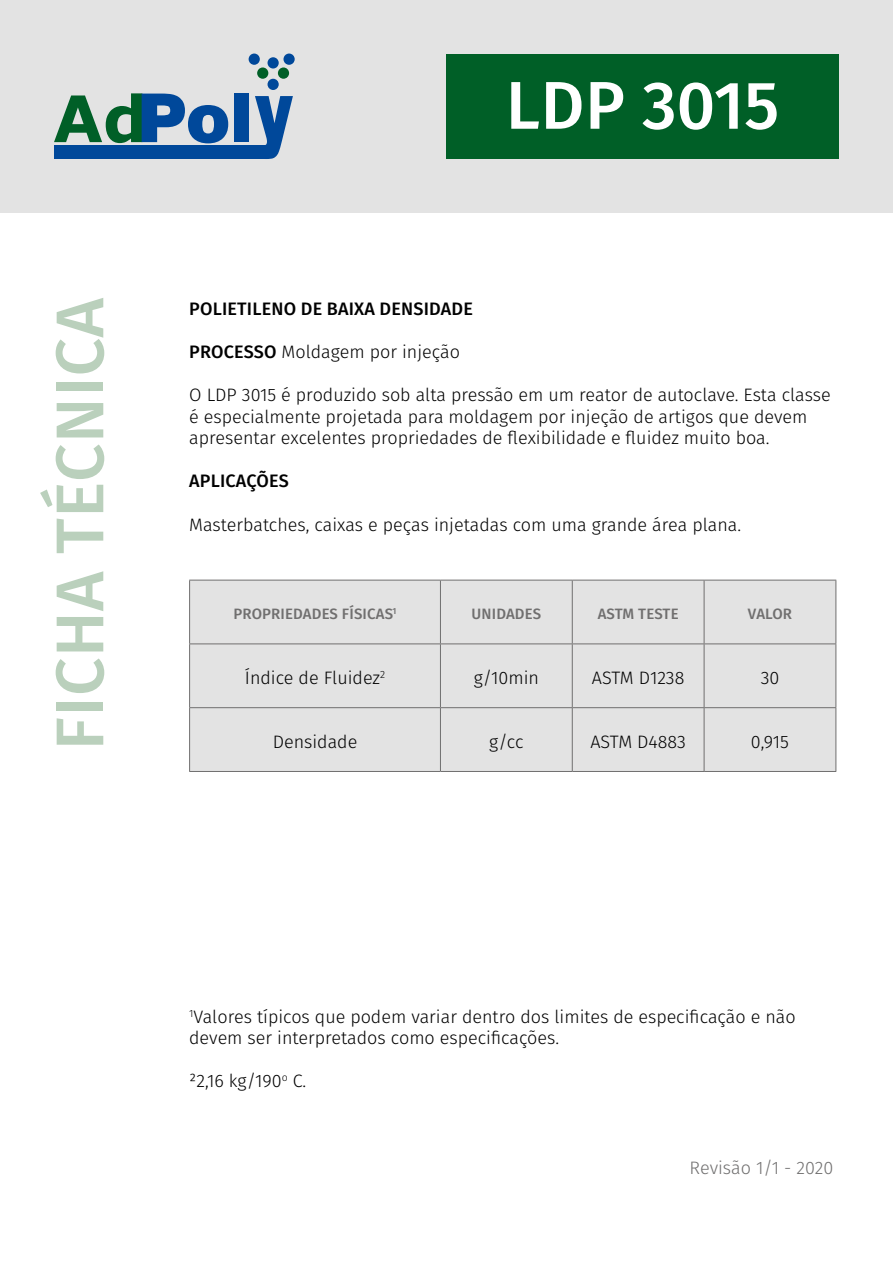
<style>
.page{position:relative;width:893px;height:1263px;background:#fff}
.page>*{position:absolute;margin:0;border:0;box-sizing:border-box;transform-origin:0 0}
.t1{font:500 67.5px "Fira Sans";letter-spacing:.01em;color:#bad0bc}
.t2{font:500 67.5px "Fira Sans";color:#fff}
.t3{font:300 18px/21.6px "Fira Sans";color:#000}
.t4{font:500 18px "Fira Sans";letter-spacing:.01em;color:#000}
.t5{font:300 18px "Fira Sans";color:#706f6f}
.t6{font:500 15px "Fira Sans";letter-spacing:.01em;color:#706f6f}
.s1{font-weight:500}
</style>
<div class="page">
<div style="left:0;top:0;width:893px;height:213px;background:#e3e3e3"></div>
<svg style="left:54px;top:93px;width:174px;height:50px"></svg>
<div style="left:234px;top:94px;width:15px;height:48px;background:#00489a"></div>
<div style="left:54px;top:145px;width:212px;height:14px;background:#00489a"></div>
<svg style="left:255px;top:96px;width:38px;height:63px"></svg>
<div style="left:268px;top:79px;width:11px;height:11px;background:#00489a;border-radius:50%"></div>
<div style="left:257px;top:67px;width:11px;height:12px;background:#005f27;border-radius:50%"></div>
<div style="left:278px;top:67px;width:11px;height:12px;background:#005f27;border-radius:50%"></div>
<div style="left:249px;top:54px;width:11px;height:11px;background:#00489a;border-radius:50%"></div>
<div style="left:283px;top:54px;width:12px;height:11px;background:#00489a;border-radius:50%"></div>
<div style="left:268px;top:57px;width:11px;height:12px;background:#00489a;border-radius:50%"></div>
<div style="left:446px;top:54px;width:393px;height:104px;background:#005f27"></div>
<div style="left:190px;top:581px;width:645px;height:190px;background:#e3e3e3"></div>
<hr style="left:189px;top:580px;width:251px;height:1px;background:#706f6f">
<hr style="left:189px;top:580px;width:1px;height:63px;background:#706f6f">
<hr style="left:440px;top:580px;width:132px;height:1px;background:#706f6f">
<hr style="left:440px;top:580px;width:1px;height:63px;background:#706f6f">
<hr style="left:572px;top:580px;width:132px;height:1px;background:#706f6f">
<hr style="left:572px;top:580px;width:1px;height:63px;background:#706f6f">
<hr style="left:704px;top:580px;width:132px;height:1px;background:#706f6f">
<hr style="left:704px;top:580px;width:1px;height:63px;background:#706f6f">
<hr style="left:835px;top:580px;width:1px;height:63px;background:#706f6f">
<hr style="left:189px;top:643px;width:251px;height:1px;background:#706f6f">
<hr style="left:189px;top:644px;width:1px;height:63px;background:#706f6f">
<hr style="left:440px;top:643px;width:132px;height:1px;background:#706f6f">
<hr style="left:440px;top:644px;width:1px;height:63px;background:#706f6f">
<hr style="left:572px;top:643px;width:132px;height:1px;background:#706f6f">
<hr style="left:572px;top:644px;width:1px;height:63px;background:#706f6f">
<hr style="left:704px;top:643px;width:132px;height:1px;background:#706f6f">
<hr style="left:704px;top:644px;width:1px;height:63px;background:#706f6f">
<hr style="left:835px;top:644px;width:1px;height:63px;background:#706f6f">
<hr style="left:189px;top:707px;width:251px;height:1px;background:#706f6f">
<hr style="left:189px;top:708px;width:1px;height:63px;background:#706f6f">
<hr style="left:440px;top:707px;width:132px;height:1px;background:#706f6f">
<hr style="left:440px;top:708px;width:1px;height:63px;background:#706f6f">
<hr style="left:572px;top:707px;width:132px;height:1px;background:#706f6f">
<hr style="left:572px;top:708px;width:1px;height:63px;background:#706f6f">
<hr style="left:704px;top:707px;width:132px;height:1px;background:#706f6f">
<hr style="left:704px;top:708px;width:1px;height:63px;background:#706f6f">
<hr style="left:835px;top:708px;width:1px;height:63px;background:#706f6f">
<hr style="left:189px;top:771px;width:251px;height:1px;background:#706f6f">
<hr style="left:440px;top:771px;width:132px;height:1px;background:#706f6f">
<hr style="left:572px;top:771px;width:132px;height:1px;background:#706f6f">
<hr style="left:704px;top:771px;width:132px;height:1px;background:#706f6f">
<h1 class="t1" style="left:26px;top:750px;width:454px;rotate:-90deg">FICHA TÉCNICA</h1>
<h1 class="t2" style="left:506px;top:51px;width:275px">LDP 3015</h1>
<p class="t4" style="left:189px;top:294px;width:285px">POLIETILENO DE BAIXA DENSIDADE</p>
<p class="t3" style="left:189px;top:340px;width:272px"><span class="s1">PROCESSO</span> Moldagem por injeção</p>
<p class="t3" style="left:189px;top:384px;width:643px">O LDP 3015 é produzido sob alta pressão em um reator de autoclave. Esta classe é especialmente projetada para moldagem por injeção de artigos que devem apresentar excelentes propriedades de flexibilidade e fluidez muito boa.</p>
<p class="t4" style="left:189px;top:467px;width:101px">APLICAÇÕES</p>
<p class="t3" style="left:189px;top:513px;width:553px">Masterbatches, caixas e peças injetadas com uma grande área plana.</p>
<p class="t6" style="left:234px;top:602px;width:165px">PROPRIEDADES FÍSICAS<sup>1</sup></p>
<p class="t6" style="left:472px;top:602px;width:71px">UNIDADES</p>
<p class="t6" style="left:598px;top:602px;width:82px">ASTM TESTE</p>
<p class="t6" style="left:748px;top:602px;width:46px">VALOR</p>
<p class="t3" style="left:245px;top:667px;width:142px">Índice de Fluidez<sup>2</sup></p>
<p class="t3" style="left:474px;top:667px;width:67px">g/10min</p>
<p class="t3" style="left:592px;top:667px;width:94px">ASTM D1238</p>
<p class="t3" style="left:761px;top:667px;width:20px">30</p>
<p class="t3" style="left:273px;top:731px;width:86px">Densidade</p>
<p class="t3" style="left:489px;top:731px;width:36px">g/cc</p>
<p class="t3" style="left:590px;top:731px;width:97px">ASTM D4883</p>
<p class="t3" style="left:751px;top:731px;width:40px">0,915</p>
<p class="t3" style="left:189px;top:1005px;width:608px"><sup>1</sup>Valores típicos que podem variar dentro dos limites de especificação e não devem ser interpretados como especificações.</p>
<p class="t3" style="left:189px;top:1070px;width:119px">²2,16 kg/190<sup>o</sup> C.</p>
<p class="t5" style="left:690px;top:1154px;width:145px">Revisão 1/1 - 2020</p>
</div>
